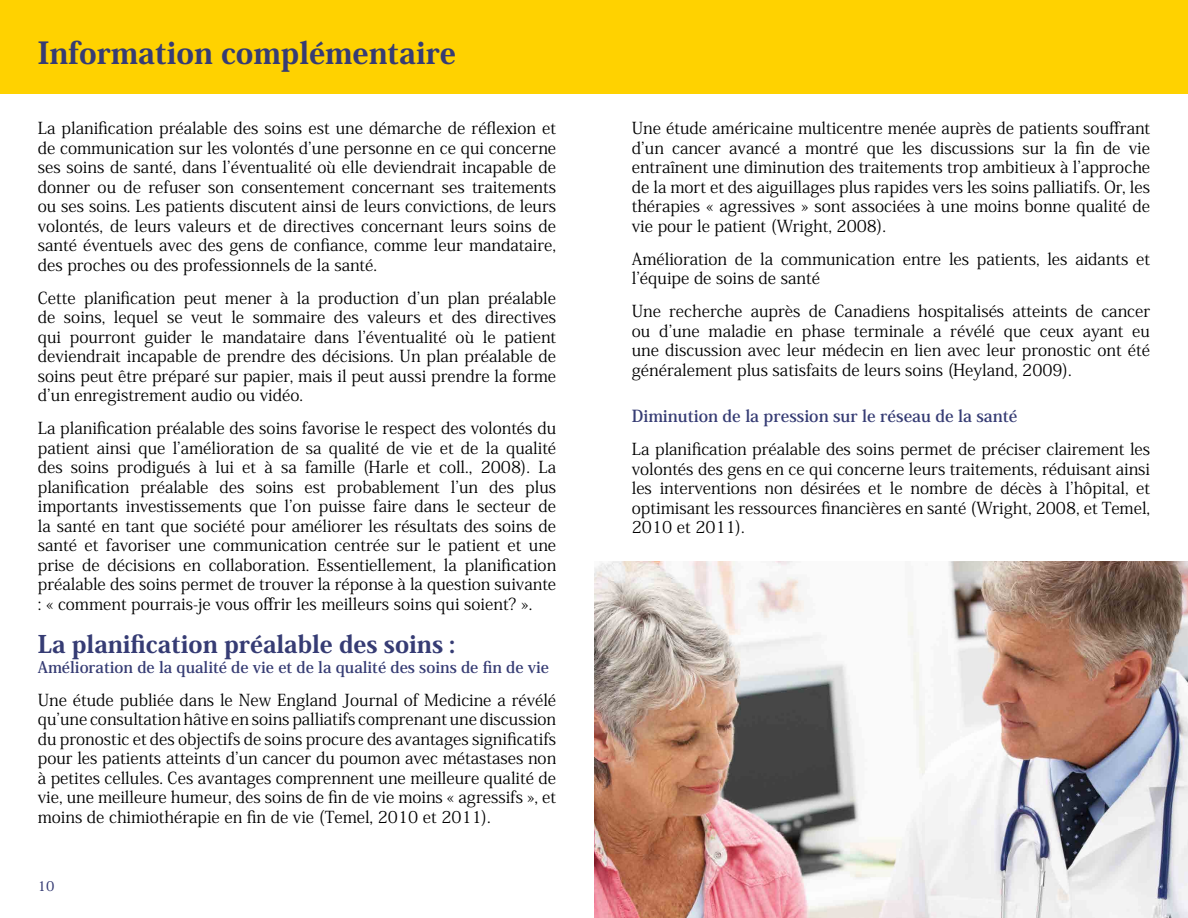
<style>
.page{position:relative;width:1188px;height:918px;background:#fff}
.page>*{position:absolute;margin:0;border:0;box-sizing:border-box;transform-origin:0 0}
.t1{font:800 30px "Koz Min Pro";color:#363c74}
.t2{font:800 24px "Koz Min Pro";color:#363c74}
.t3{font:16.5px/19.5px "Koz Min Pro";color:#000;text-align:justify}
.t4{font:700 16.5px "Koz Min Pro";color:#363c74}
.t5{font:700 15.75px "Koz Min Pro";color:#363c74}
.t6{font:500 13.5px "Koz Min Pro";color:#363c74}
</style>
<div class="page">
<img style="left:594px;top:562px;width:594px;height:356px">
<div style="left:0;top:0;width:1188px;height:93px;background:#ffd200"></div>
<p class="t1" style="left:38px;top:30px;width:420px">Information complémentaire</p>
<p class="t3" style="left:38px;top:118px;width:520px">La planification préalable des soins est une démarche de réflexion et de communication sur les volontés d’une personne en ce qui concerne ses soins de santé, dans l’éventualité où elle deviendrait incapable de donner ou de refuser son consentement concernant ses traitements ou ses soins. Les patients discutent ainsi de leurs convictions, de leurs volontés, de leurs valeurs et de directives concernant leurs soins de santé éventuels avec des gens de confiance, comme leur mandataire, des proches ou des professionnels de la santé.</p>
<p class="t3" style="left:38px;top:287px;width:520px">Cette planification peut mener à la production d’un plan préalable de soins, lequel se veut le sommaire des valeurs et des directives qui pourront guider le mandataire dans l’éventualité où le patient deviendrait incapable de prendre des décisions. Un plan préalable de soins peut être préparé sur papier, mais il peut aussi prendre la forme d’un enregistrement audio ou vidéo.</p>
<p class="t3" style="left:38px;top:418px;width:520px">La planification préalable des soins favorise le respect des volontés du patient ainsi que l’amélioration de sa qualité de vie et de la qualité des soins prodigués à lui et à sa famille (Harle et coll., 2008). La planification préalable des soins est probablement l’un des plus importants investissements que l’on puisse faire dans le secteur de la santé en tant que société pour améliorer les résultats des soins de santé et favoriser une communication centrée sur le patient et une prise de décisions en collaboration. Essentiellement, la planification préalable des soins permet de trouver la réponse à la question suivante : « comment pourrais-je vous offrir les meilleurs soins qui soient? ».</p>
<p class="t2" style="left:38px;top:627px;width:419px">La planification préalable des soins :</p>
<p class="t5" style="left:38px;top:655px;width:513px">Amélioration de la qualité de vie et de la qualité des soins de fin de vie</p>
<p class="t3" style="left:38px;top:689px;width:520px">Une étude publiée dans le New England Journal of Medicine a révélé qu’une consultation hâtive en soins palliatifs comprenant une discussion du pronostic et des objectifs de soins procure des avantages significatifs pour les patients atteints d’un cancer du poumon avec métastases non à petites cellules. Ces avantages comprennent une meilleure qualité de vie, une meilleure humeur, des soins de fin de vie moins « agressifs », et moins de chimiothérapie en fin de vie (Temel, 2010 et 2011).</p>
<p class="t6" style="left:38px;top:876px;width:18px">10</p>
<p class="t3" style="left:632px;top:118px;width:520px">Une étude américaine multicentre menée auprès de patients souffrant d’un cancer avancé a montré que les discussions sur la fin de vie entraînent une diminution des traitements trop ambitieux à l’approche de la mort et des aiguillages plus rapides vers les soins palliatifs. Or, les thérapies « agressives » sont associées à une moins bonne qualité de vie pour le patient (Wright, 2008).</p>
<p class="t3" style="left:632px;top:248px;width:520px">Amélioration de la communication entre les patients, les aidants et l’équipe de soins de santé</p>
<p class="t3" style="left:632px;top:301px;width:520px">Une recherche auprès de Canadiens hospitalisés atteints de cancer ou d’une maladie en phase terminale a révélé que ceux ayant eu une discussion avec leur médecin en lien avec leur pronostic ont été généralement plus satisfaits de leurs soins (Heyland, 2009).</p>
<p class="t4" style="left:632px;top:404px;width:387px">Diminution de la pression sur le réseau de la santé</p>
<p class="t3" style="left:632px;top:439px;width:520px">La planification préalable des soins permet de préciser clairement les volontés des gens en ce qui concerne leurs traitements, réduisant ainsi les interventions non désirées et le nombre de décès à l’hôpital, et optimisant les ressources financières en santé (Wright, 2008, et Temel, 2010 et 2011).</p>
</div>
